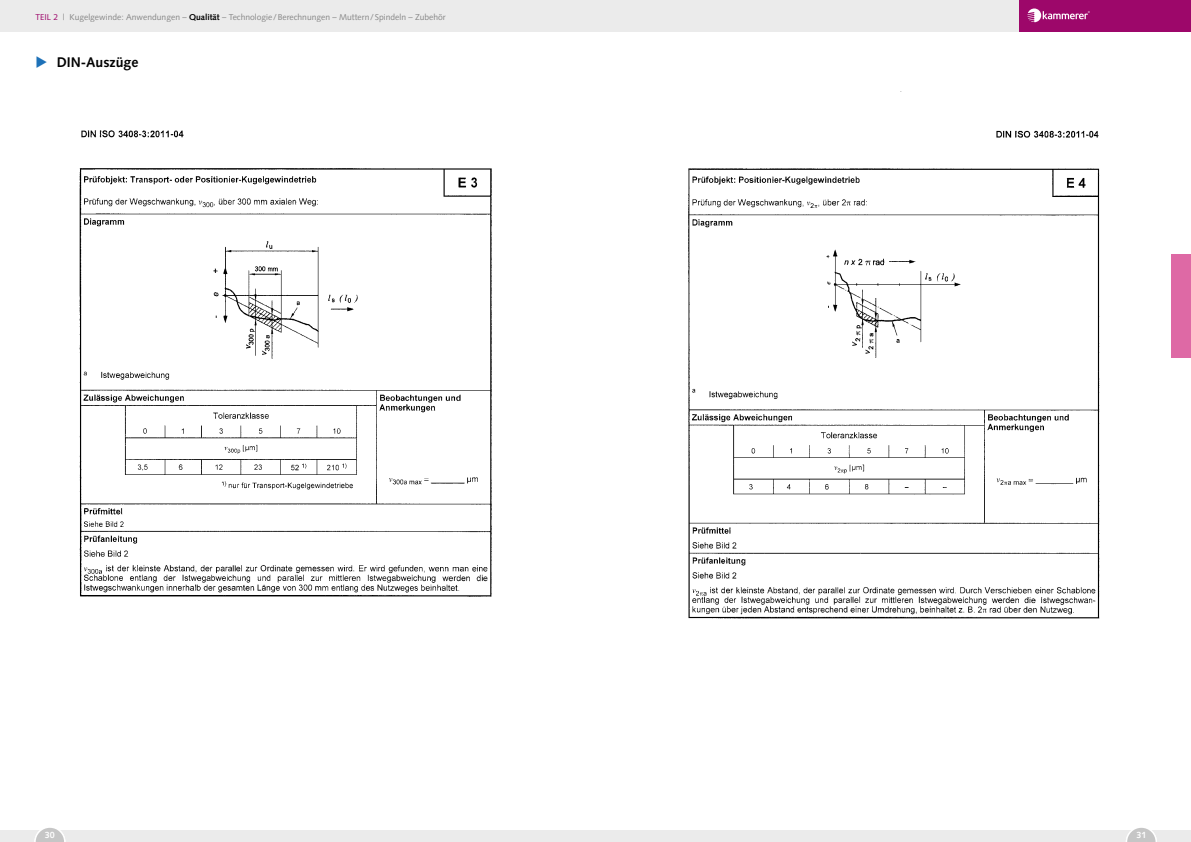
<style>
.page{position:relative;width:1191px;height:842px;background:#fff}
.page>*{position:absolute;margin:0;border:0;box-sizing:border-box;transform-origin:0 0}
.t1{font:700 14px "Syntax LT Std";color:#000}
.t2{font:700 9px "Syntax LT Std";color:#fff}
.t3{font:8.5px "Syntax LT Std";color:#878787}
.s1{color:#9d076a}
.s2{font-weight:700;color:#000}
.s3{color:#1d71b8}
</style>
<div class="page">
<img style="left:79px;top:130px;width:413px;height:467px">
<img style="left:688px;top:91px;width:412px;height:528px">
<div style="left:0;top:0;width:1018px;height:31px;background:#ebebeb"></div>
<div style="left:1019px;top:0;width:172px;height:31px;background:#9d076a"></div>
<svg style="left:1027px;top:9px;width:62px;height:13px"></svg>
<div style="left:1171px;top:254px;width:20px;height:104px;background:#de69a5"></div>
<div style="left:0;top:829px;width:1191px;height:13px;background:#ebebeb"></div>
<svg style="left:34px;top:828px;width:31px;height:14px"></svg>
<svg style="left:1125px;top:828px;width:32px;height:14px"></svg>
<p class="t3" style="left:35px;top:12px;width:412px"><span class="s1">TEIL 2</span> | Kugelgewinde: Anwendungen – <span class="s2">Qualität</span> – Technologie/Berechnungen – Muttern/Spindeln – Zubehör</p>
<h1 class="t1" style="left:35px;top:54px;width:104px"><span class="s3">◆</span> DIN-Auszüge</h1>
<p class="t2" style="left:45px;top:830px;width:12px">30</p>
<p class="t2" style="left:1136px;top:830px;width:12px">31</p>
</div>
